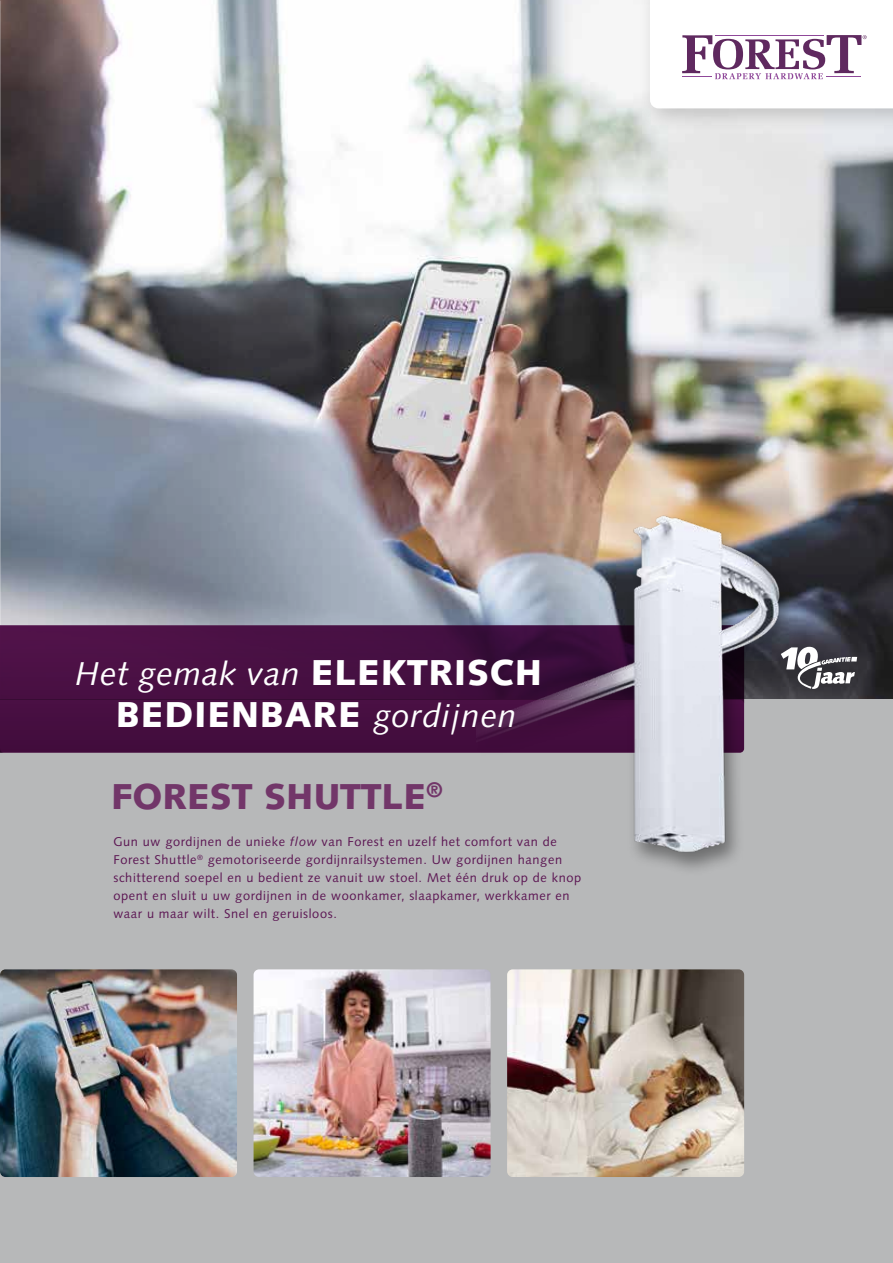
<style>
.page{position:relative;width:893px;height:1263px;background:#fff}
.page>*{position:absolute;margin:0;border:0;box-sizing:border-box;transform-origin:0 0}
.t1{font:900 36px "Syntax";letter-spacing:.025em;color:#fff}
.t2{font:900 36px "Syntax";color:#723669}
.t3{font:italic 33px "Syntax";letter-spacing:.025em;color:#fff}
.t4{font:12.75px/18px "Syntax";letter-spacing:.05em;color:#5c1653}
.s1{font-weight:900;font-style:normal;font-size:36px}
.s2{font-weight:400;font-style:italic;font-size:33px}
.s3{font-style:italic}
</style>
<div class="page">
<img style="left:0;top:0;width:893px;height:700px">
<img style="left:0;top:235px;width:1px;height:465px">
<div style="left:0;top:700px;width:893px;height:563px;background:#b7b8b9"></div>
<img style="left:254px;top:969px;width:237px;height:208px">
<img style="left:0;top:969px;width:237px;height:208px">
<img style="left:507px;top:969px;width:237px;height:208px">
<div style="left:0;top:625px;width:471px;height:128px;background:#470f42"></div>
<svg style="left:800px;top:647px;width:57px;height:42px"></svg>
<div style="left:471px;top:514px;width:328px;height:362px;background:#000;opacity:.4"></div>
<img style="left:476px;top:490px;width:324px;height:379px">
<div style="left:637px;top:0;width:256px;height:133px;background:#000;opacity:.2"></div>
<svg style="left:650px;top:0;width:243px;height:108px"></svg>
<h2 class="t3" style="left:75px;top:655px;width:468px">Het gemak van <span class="s1">ELEKTRISCH</span></h2>
<h1 class="t1" style="left:116px;top:693px;width:402px">BEDIENBARE <span class="s2">gordijnen</span></h1>
<h1 class="t2" style="left:111px;top:775px;width:333px">FOREST SHUTTLE<sup>®</sup></h1>
<p class="t4" style="left:113px;top:833px;width:469px">Gun uw gordijnen de unieke <span class="s3">flow</span> van Forest en uzelf het comfort van de Forest Shuttle<sup>®</sup> gemotoriseerde gordijnrailsystemen. Uw gordijnen hangen schitterend soepel en u bedient ze vanuit uw stoel. Met één druk op de knop opent en sluit u uw gordijnen in de woonkamer, slaapkamer, werkkamer en waar u maar wilt. Snel en geruisloos.</p>
</div>
